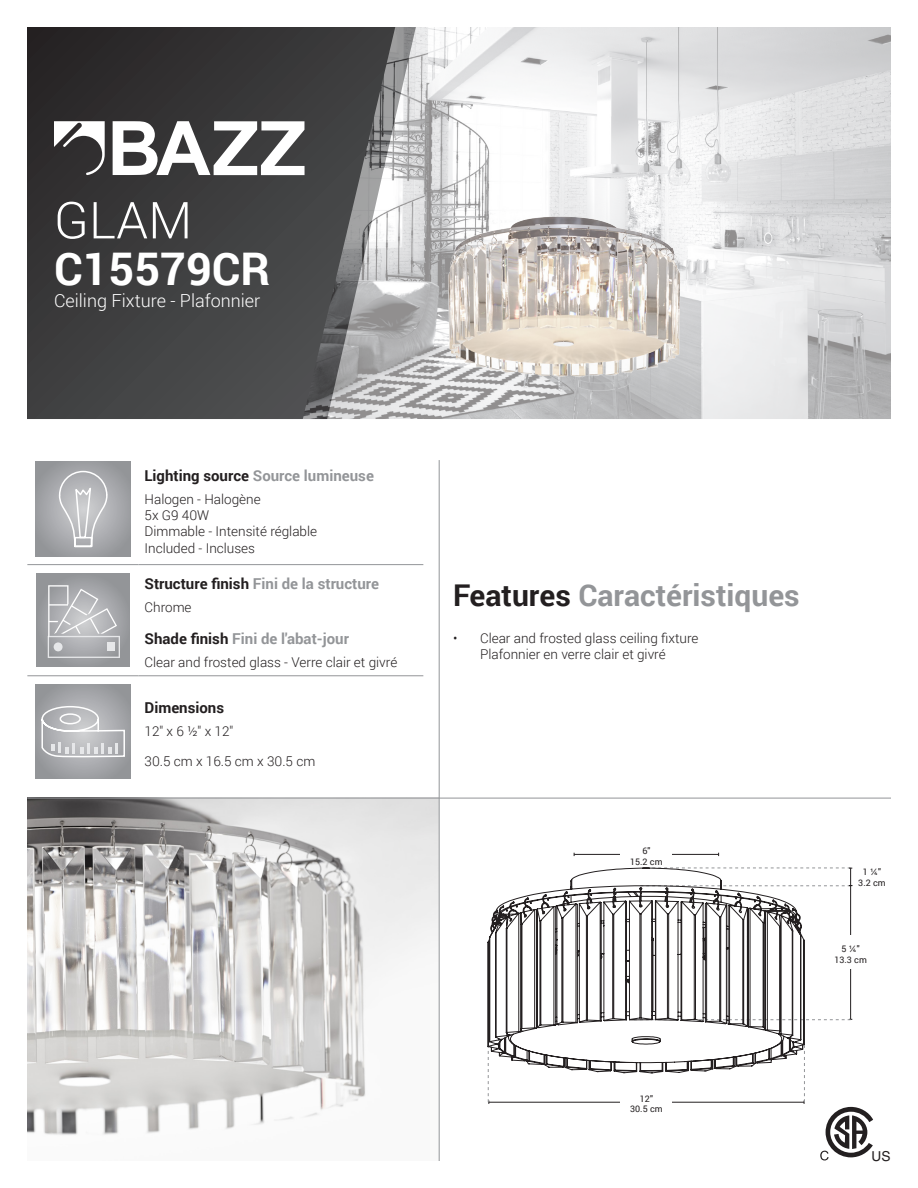
<style>
.page{position:relative;width:918px;height:1188px;background:#fff}
.page>*{position:absolute;margin:0;border:0;box-sizing:border-box;transform-origin:0 0}
.serie{font:300 51px "Roboto";color:#fff}
.code_produit{font:700 45px "Roboto";color:#fff}
.moyen_titre{font:700 30px "Roboto";color:#939598}
.catégorie{font:300 18px "Roboto";color:#fff}
.mini_titre{font:700 15px "Roboto";color:#939598}
.mini_titre-2{font:700 15px "Roboto";color:#231f20}
.t1{font:13.65px "Helvetica";color:#231f20}
.texte{font:300 13.5px/16.2px "Roboto";color:#231f20;text-align:center}
.mesure{font:9px/10.8px "Roboto";color:#231f20;text-align:center}
.s1{color:#231f20}
.s2{font-family:"Akkurat"}
</style>
<div class="page">
<svg style="left:27px;top:27px;width:276px;height:392px;background:#3b3b3c"></svg>
<svg style="left:54px;top:121px;width:51px;height:54px"></svg>
<svg style="left:113px;top:121px;width:190px;height:54px"></svg>
<img style="left:303px;top:27px;width:588px;height:392px">
<img style="left:396px;top:188px;width:336px;height:218px">
<img style="left:27px;top:799px;width:412px;height:362px">
<hr style="left:439px;top:460px;width:1px;height:701px;background:#939598">
<hr style="left:27px;top:798px;width:864px;height:1px;background:#939598">
<hr style="left:27px;top:564px;width:112px;height:1px;background:#939598">
<hr style="left:139px;top:564px;width:284px;height:1px;background:#939598">
<hr style="left:27px;top:675px;width:112px;height:1px;background:#939598">
<hr style="left:139px;top:675px;width:284px;height:1px;background:#939598">
<svg style="left:36px;top:461px;width:94px;height:95px;background:#9e9fa3"></svg>
<svg style="left:58px;top:470px;width:50px;height:78px;background:#bebfc2"></svg>
<div style="left:36px;top:574px;width:94px;height:93px;background:#949699"></div>
<svg style="left:48px;top:585px;width:72px;height:73px"></svg>
<svg style="left:36px;top:684px;width:94px;height:95px;background:#9d9fa2"></svg>
<svg style="left:41px;top:705px;width:85px;height:54px;background:#bfc0c3"></svg>
<hr style="left:489px;top:1102px;width:315px;height:1px;background:#231f20">
<hr style="left:574px;top:854px;width:145px;height:1px;background:#231f20">
<hr style="left:850px;top:886px;width:1px;height:133px;background:#231f20">
<svg style="left:806px;top:868px;width:46px;height:19px"></svg>
<div style="left:621px;top:1092px;width:51px;height:20px;background:#fff"></div>
<div style="left:620px;top:844px;width:52px;height:21px;background:#fff"></div>
<div style="left:823px;top:936px;width:55px;height:33px;background:#fff"></div>
<svg style="left:806px;top:1019px;width:46px;height:1px"></svg>
<svg style="left:488px;top:1075px;width:1px;height:29px"></svg>
<svg style="left:804px;top:1075px;width:1px;height:29px"></svg>
<svg style="left:488px;top:868px;width:317px;height:205px"></svg>
<svg style="left:820px;top:1107px;width:53px;height:53px"></svg>
<p class="serie" style="left:54px;top:185px;width:140px">GLAM</p>
<p class="code_produit" style="left:54px;top:237px;width:218px">C15579CR</p>
<p class="catégorie" style="left:54px;top:288px;width:208px">Ceiling Fixture - Plafonnier</p>
<p class="mini_titre" style="left:145px;top:465px;width:231px"><span class="s1">Lighting source</span> Source lumineuse</p>
<p class="texte" style="left:145px;top:491px;width:174px;text-align:left">Halogen - Halogène<br>5x G9 40W<br>Dimmable - Intensité réglable<br>Included - Incluses</p>
<p class="mini_titre" style="left:145px;top:573px;width:236px"><span class="s1">Structure finish</span> Fini de la structure</p>
<p class="texte" style="left:145px;top:599px;width:49px">Chrome</p>
<p class="mini_titre" style="left:145px;top:628px;width:206px"><span class="s1">Shade finish</span> Fini de l'abat-jour</p>
<p class="texte" style="left:145px;top:653px;width:254px">Clear and frosted glass - Verre clair et givré</p>
<p class="mini_titre-2" style="left:145px;top:697px;width:81px">Dimensions</p>
<p class="texte" style="left:145px;top:722px;width:90px">12" x 6 ½" x 12"</p>
<p class="texte" style="left:145px;top:752px;width:172px">30.5 cm x 16.5 cm x 30.5 cm</p>
<p class="moyen_titre" style="left:453px;top:574px;width:348px"><span class="s1">Features</span> Caractéristiques</p>
<p class="texte" style="left:453px;top:629px;width:247px">• Clear and frosted glass ceiling fixture<br>Plafonnier en verre clair et givré</p>
<p class="mesure" style="left:630px;top:845px;width:34px">6"<br>15.2 cm</p>
<p class="mesure" style="left:630px;top:1093px;width:34px">12"<br>30.5 cm</p>
<p class="mesure" style="left:858px;top:866px;width:29px">1 <span class="s2">¼</span>"<br>3.2 cm</p>
<p class="mesure" style="left:834px;top:943px;width:34px">5 <span class="s2">¼</span>"<br>13.3 cm</p>
<p class="t1" style="left:872px;top:1148px;width:21px">US</p>
</div>
